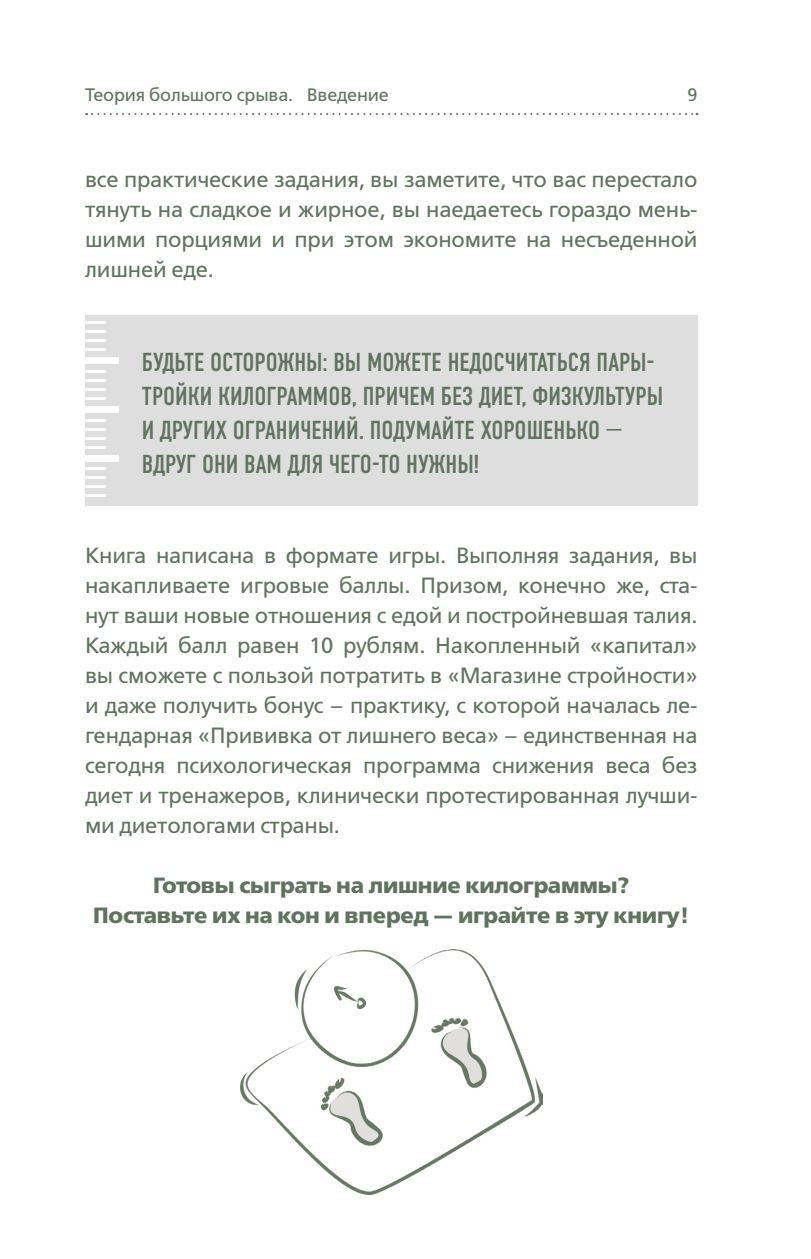
<style>
.page{position:relative;width:811px;height:1259px;background:#fff}
.page>*{position:absolute;margin:0;border:0;box-sizing:border-box;transform-origin:0 0}
.t1{font:26px/34px "DIN Condensed";color:#5f735e}
.t2{font:22px/30px "Free Set";letter-spacing:-.01em;color:#5f735e;text-align:justify}
.t3{font:700 22px/30px "Free Set";letter-spacing:-.01em;color:#5f735e;text-align:center}
.t4{font:18px "Free Set";letter-spacing:-.01em;color:#5f735e}
</style>
<div class="page">
<svg style="left:86px;top:113px;width:611px;height:2px"></svg>
<div style="left:85px;top:315px;width:612px;height:191px;background:#dddedd"></div>
<hr style="left:84px;top:370px;width:22px;height:2px;background:#fff">
<hr style="left:84px;top:379px;width:22px;height:2px;background:#fff">
<hr style="left:84px;top:388px;width:22px;height:2px;background:#fff">
<hr style="left:84px;top:397px;width:22px;height:2px;background:#fff">
<div style="left:84px;top:406px;width:35px;height:7px;background:#fff"></div>
<hr style="left:84px;top:321px;width:22px;height:2px;background:#fff">
<hr style="left:84px;top:330px;width:22px;height:2px;background:#fff">
<hr style="left:84px;top:339px;width:22px;height:2px;background:#fff">
<hr style="left:84px;top:348px;width:22px;height:2px;background:#fff">
<div style="left:84px;top:357px;width:35px;height:6px;background:#fff"></div>
<hr style="left:84px;top:419px;width:22px;height:3px;background:#fff">
<hr style="left:84px;top:428px;width:22px;height:3px;background:#fff">
<hr style="left:84px;top:437px;width:22px;height:3px;background:#fff">
<hr style="left:84px;top:446px;width:22px;height:3px;background:#fff">
<div style="left:84px;top:455px;width:35px;height:7px;background:#fff"></div>
<hr style="left:84px;top:467px;width:22px;height:3px;background:#fff">
<hr style="left:84px;top:476px;width:22px;height:3px;background:#fff">
<hr style="left:84px;top:485px;width:22px;height:3px;background:#fff">
<hr style="left:84px;top:494px;width:22px;height:3px;background:#fff">
<img style="left:241px;top:950px;width:301px;height:244px">
<p class="t4" style="left:85px;top:83px;width:210px">Теория большого срыва.</p>
<p class="t4" style="left:687px;top:83px;width:12px">9</p>
<p class="t4" style="left:307px;top:83px;width:83px">Введение</p>
<p class="t2" style="left:85px;top:163px;width:614px">все практические задания, вы заметите, что вас перестало тянуть на сладкое и жирное, вы наедаетесь гораздо мень&shy;шими порциями и при этом экономите на несъеденной лишней еде.</p>
<p class="t1" style="left:142px;top:345px;width:523px">БУДЬТЕ ОСТОРОЖНЫ: ВЫ МОЖЕТЕ НЕДОСЧИТАТЬСЯ ПАРЫ-ТРОЙКИ КИЛОГРАММОВ, ПРИЧЕМ БЕЗ ДИЕТ, ФИЗКУЛЬТУРЫ И ДРУГИХ ОГРАНИЧЕНИЙ. ПОДУМАЙТЕ ХОРОШЕНЬКО — ВДРУГ ОНИ ВАМ ДЛЯ ЧЕГО-ТО НУЖНЫ!</p>
<p class="t2" style="left:85px;top:539px;width:614px">Книга написана в формате игры. Выполняя задания, вы накапливаете игровые баллы. Призом, конечно же, ста&shy;нут ваши новые отношения с едой и постройневшая талия.<br>Каждый балл равен 10 рублям. Накопленный «капитал» вы сможете с пользой потратить в «Магазине стройности» и даже получить бонус – практику, с которой началась ле&shy;гендарная «Прививка от лишнего веса» – единственная на сегодня психологическая программа снижения веса без диет и тренажеров, клинически протестированная лучши&shy;ми диетологами страны.</p>
<p class="t3" style="left:93px;top:869px;width:598px">Готовы сыграть на лишние килограммы?<br>Поставьте их на кон и вперед — играйте в эту книгу!</p>
</div>
